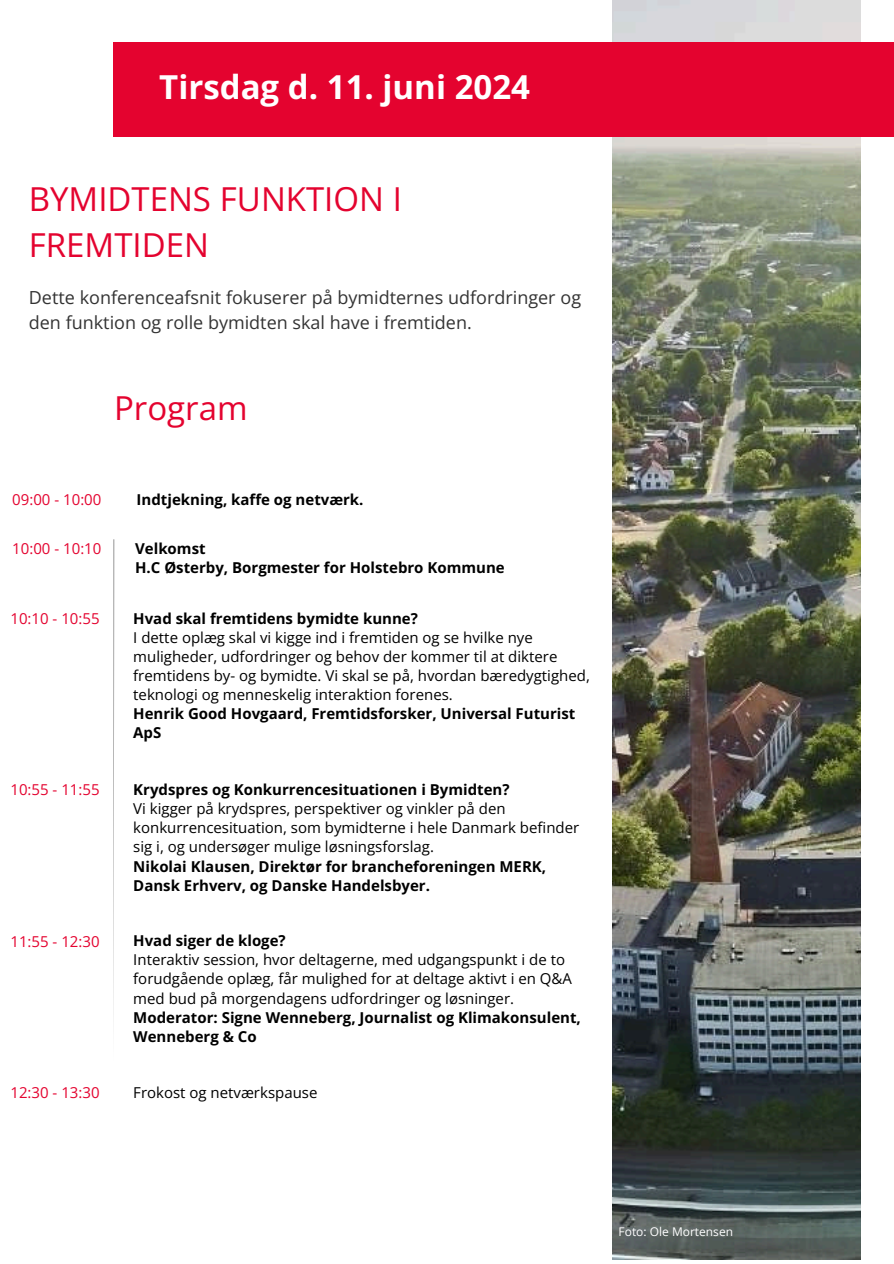
<style>
.page{position:relative;width:894px;height:1264px;background:#fff}
.page>*{position:absolute;margin:0;border:0;box-sizing:border-box;transform-origin:0 0}
.t1{font:33px/46.2px "Open Sans";color:#e4032f}
.t2{font:700 33px "Open Sans";color:#fff}
.t3{font:18px/24.8px "Open Sans";color:#333}
.t4{font:15px/19.2px "Open Sans";color:#000}
.t5{font:700 15px/19.2px "Open Sans";color:#000}
.t6{font:15px "Open Sans";color:#e4032f}
.t7{font:12px "Open Sans";color:#fff}
.s1{font-weight:700}
</style>
<div class="page">
<img style="left:611px;top:0;width:249px;height:1259px">
<hr style="left:113px;top:539px;width:1px;height:530px;background:#000">
<div style="left:113px;top:42px;width:780px;height:94px;background:#e4032f"></div>
<h4 class="t2" style="left:159px;top:64px;width:372px">Tirsdag d. 11. juni 2024</h4>
<h1 class="t1" style="left:29px;top:175px;width:374px">BYMIDTENS FUNKTION I<br>FREMTIDEN</h1>
<p class="t3" style="left:29px;top:285px;width:553px">Dette konferenceafsnit fokuserer på bymidternes udfordringer og den funktion og rolle bymidten skal have i fremtiden.</p>
<h2 class="t1" style="left:114px;top:384px;width:135px">Program</h2>
<h6 class="t6" style="left:12px;top:489px;width:91px">09:00 - 10:00</h6>
<h5 class="t6" style="left:12px;top:538px;width:91px">10:00 - 10:10</h5>
<h6 class="t5" style="left:137px;top:490px;width:228px">Indtjekning, kaffe og netværk.</h6>
<h6 class="t5" style="left:135px;top:538px;width:371px">Velkomst<br>H.C Østerby, Borgmester for Holstebro Kommune</h6>
<h3 class="t6" style="left:10px;top:608px;width:91px">10:10 - 10:55</h3>
<h6 class="t4" style="left:133px;top:608px;width:458px"><span class="s1">Hvad skal fremtidens bymidte kunne?<br></span>I dette oplæg skal vi kigge ind i fremtiden og se hvilke nye muligheder, udfordringer og behov der kommer til at diktere fremtidens by- og bymidte. Vi skal se på, hvordan bæredygtighed, teknologi og menneskelig interaktion forenes.<br><span class="s1">Henrik Good Hovgaard, Fremtidsforsker, Universal Futurist ApS</span></h6>
<p class="t6" style="left:10px;top:779px;width:91px">10:55 - 11:55</p>
<h6 class="t4" style="left:133px;top:779px;width:447px"><span class="s1">Krydspres og Konkurrencesituationen i Bymidten?<br></span>Vi kigger på krydspres, perspektiver og vinkler på den konkurrencesituation, som bymidterne i hele Danmark befinder sig i, og undersøger mulige løsningsforslag.<br><span class="s1">Nikolai Klausen, Direktør for brancheforeningen MERK, Dansk Erhverv, og Danske Handelsbyer.</span></h6>
<h6 class="t6" style="left:10px;top:930px;width:91px">11:55 - 12:30</h6>
<h6 class="t4" style="left:133px;top:930px;width:449px"><span class="s1">Hvad siger de kloge?<br></span>Interaktiv session, hvor deltagerne, med udgangspunkt i de to forudgående oplæg, får mulighed for at deltage aktivt i en Q&amp;A med bud på morgendagens udfordringer og løsninger.<br><span class="s1">Moderator: Signe Wenneberg, Journalist og Klimakonsulent, Wenneberg &amp; Co</span></h6>
<h5 class="t6" style="left:10px;top:1081px;width:91px">12:30 - 13:30</h5>
<h6 class="t4" style="left:133px;top:1082px;width:186px">Frokost og netværkspause</h6>
<h6 class="t7" style="left:618px;top:1223px;width:116px">Foto: Ole Mortensen</h6>
</div>
